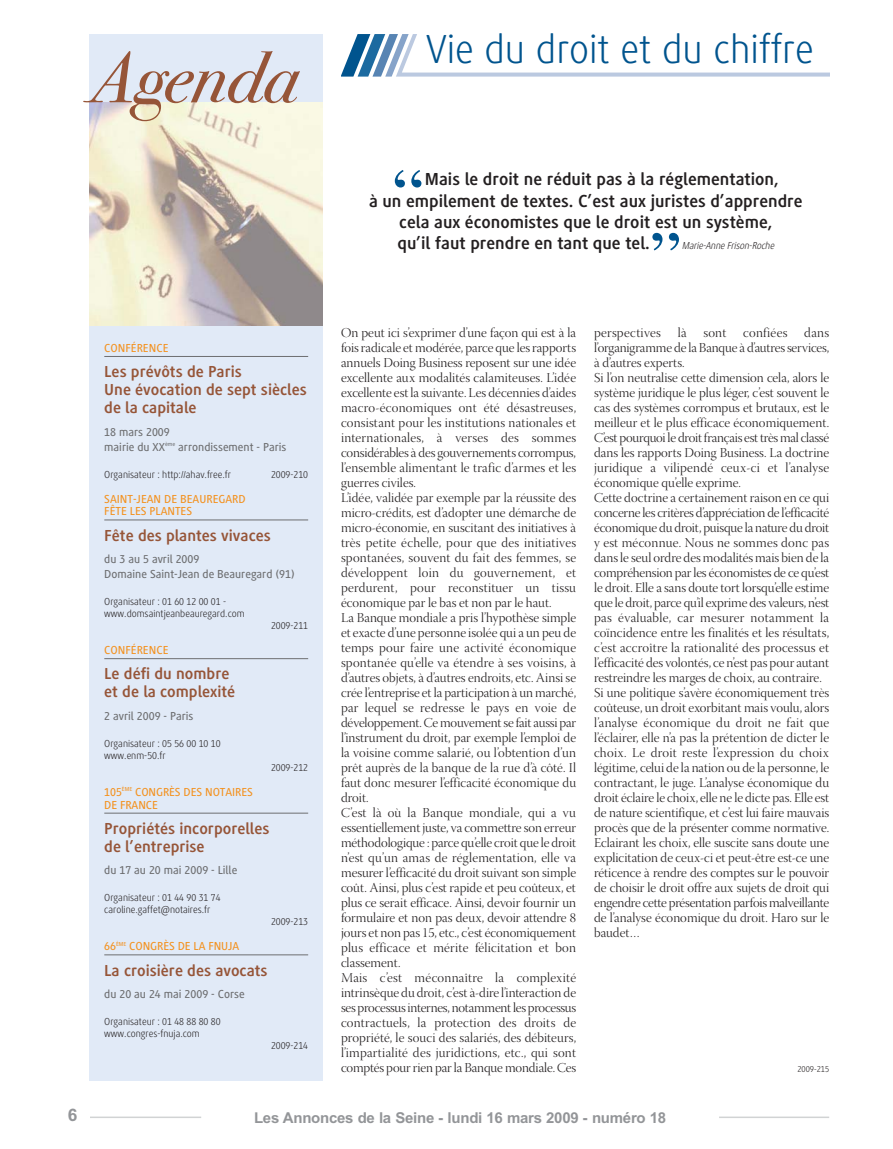
<style>
.page{position:relative;width:893px;height:1149px;background:#fff}
.page>*{position:absolute;margin:0;border:0;box-sizing:border-box;transform-origin:0 0}
.t1{font:72px "Bodoni Svty Two ITCTT Book Ita";color:#965538}
.t2{font:72px "Times";color:#00548e}
.t3{font:300 42px "Generis Simple Com";color:#00548e}
.t4{font:700 18px "Generis Simple Com";color:#231f20}
.t5{font:700 17.25px "Arial";color:#939598}
.t6{font:700 16.5px/18px "Generis Simple Com";color:#965538}
.t7{font:700 15px "Arial";letter-spacing:-.015em;color:#939598}
.t8{font:13.5px/15px "Warnock Pro Light Disp";color:#231f20}
.t9{font:500 12px/15px "Generis Simple Com";color:#6d6e70}
.t10{font:500 12px/12.8px "Generis Simple Com";color:#f39220}
.t11{font:300 10.5px/12px "Generis Simple Com";color:#231f20}
.t12{font:italic 300 10.5px "Generis Simple Com";color:#231f20;scale:.95 1}
.t13{font:300 9px "Generis Simple Com";color:#231f20}
</style>
<div class="page">
<svg style="left:341px;top:34px;width:488px;height:43px"></svg>
<hr style="left:89px;top:1116px;width:740px;height:1px;background:#d1d3d4">
<div style="left:201px;top:1105px;width:518px;height:35px;background:#fff"></div>
<div style="left:89px;top:34px;width:234px;height:1046px;background:#e1eaf7"></div>
<img style="left:89px;top:102px;width:234px;height:223px">
<hr style="left:104px;top:356px;width:204px;height:1px;background:#6d6e70">
<hr style="left:104px;top:519px;width:204px;height:1px;background:#6d6e70">
<hr style="left:104px;top:658px;width:204px;height:1px;background:#6d6e70">
<hr style="left:104px;top:812px;width:204px;height:1px;background:#6d6e70">
<hr style="left:104px;top:954px;width:204px;height:1px;background:#6d6e70">
<h1 class="t1" style="left:89px;top:51px;width:211px">Agenda</h1>
<p class="t10" style="left:104px;top:342px;width:66px">CONFÉRENCE</p>
<p class="t6" style="left:104px;top:364px;width:204px">Les prévôts de Paris<br>Une évocation de sept siècles de la capitale</p>
<p class="t9" style="left:104px;top:425px;width:184px">18 mars 2009<br>mairie du XX<sup>ème</sup> arrondissement - Paris</p>
<p class="t11" style="left:104px;top:469px;width:128px">Organisateur : http://ahav.free.fr</p>
<p class="t11" style="left:271px;top:469px;width:39px">2009-210</p>
<p class="t10" style="left:104px;top:493px;width:143px">SAINT-JEAN DE BEAUREGARD<br>FÊTE LES PLANTES</p>
<p class="t6" style="left:104px;top:527px;width:168px">Fête des plantes vivaces</p>
<p class="t9" style="left:104px;top:552px;width:192px">du 3 au 5 avril 2009<br>Domaine Saint-Jean de Beauregard (91)</p>
<p class="t11" style="left:104px;top:596px;width:142px">Organisateur : 01 60 12 00 01 - www.domsaintjeanbeauregard.com</p>
<p class="t11" style="left:271px;top:620px;width:39px">2009-211</p>
<p class="t10" style="left:104px;top:644px;width:66px">CONFÉRENCE</p>
<p class="t6" style="left:104px;top:666px;width:133px">Le défi du nombre et de la complexité</p>
<p class="t9" style="left:104px;top:709px;width:91px">2 avril 2009 - Paris</p>
<p class="t11" style="left:104px;top:738px;width:118px">Organisateur : 05 56 00 10 10 www.enm-50.fr</p>
<p class="t11" style="left:271px;top:762px;width:39px">2009-212</p>
<p class="t10" style="left:104px;top:786px;width:150px">105<sup>ÈME</sup> CONGRÈS DES NOTAIRES<br>DE FRANCE</p>
<p class="t6" style="left:104px;top:820px;width:167px">Propriétés incorporelles de l’entreprise</p>
<p class="t9" style="left:104px;top:863px;width:134px">du 17 au 20 mai 2009 - Lille</p>
<p class="t11" style="left:104px;top:892px;width:118px">Organisateur : 01 44 90 31 74 caroline.gaffet@notaires.fr</p>
<p class="t11" style="left:271px;top:916px;width:39px">2009-213</p>
<p class="t10" style="left:104px;top:940px;width:136px">66<sup>ÈME</sup> CONGRÈS DE LA FNUJA</p>
<p class="t6" style="left:104px;top:962px;width:165px">La croisière des avocats</p>
<p class="t9" style="left:104px;top:987px;width:142px">du 20 au 24 mai 2009 - Corse</p>
<p class="t11" style="left:104px;top:1016px;width:118px">Organisateur : 01 48 88 80 80 www.congres-fnuja.com</p>
<p class="t11" style="left:271px;top:1040px;width:39px">2009-214</p>
<h2 class="t3" style="left:426px;top:33px;width:389px">Vie du droit et du chiffre</h2>
<h1 class="t2" style="left:393px;top:168px;width:33px">“</h1>
<h3 class="t4" style="left:425px;top:173px;width:355px">Mais le droit ne réduit pas à la réglementation,</h3>
<h3 class="t4" style="left:369px;top:194px;width:435px">à un empilement de textes. C’est aux juristes d’apprendre</h3>
<h3 class="t4" style="left:399px;top:215px;width:375px">cela aux économistes que le droit est un système,</h3>
<h3 class="t4" style="left:398px;top:236px;width:254px">qu’il faut prendre en tant que tel.</h3>
<h1 class="t2" style="left:650px;top:231px;width:33px">”</h1>
<p class="t12" style="left:682px;top:241px;width:101px">Marie-Anne Frison-Roche</p>
<p class="t8" style="left:341px;top:326px;width:237px">On peut ici s’exprimer d’une façon qui est à la fois radicale et modérée, parce que les rapports annuels Doing Business reposent sur une idée excellente aux modalités calamiteuses. L’idée excellente est la suivante. Les décennies d’aides macro-économiques ont été désastreuses, consistant pour les institutions nationales et internationales, à verses des sommes considérables à des gouvernements corrompus, l’ensemble alimentant le trafic d’armes et les guerres civiles.<br>L’idée, validée par exemple par la réussite des micro-crédits, est d’adopter une démarche de micro-économie, en suscitant des initiatives à très petite échelle, pour que des initiatives spontanées, souvent du fait des femmes, se développent loin du gouvernement, et perdurent, pour reconstituer un tissu économique par le bas et non par le haut.<br>La Banque mondiale a pris l’hypothèse simple et exacte d’une personne isolée qui a un peu de temps pour faire une activité économique spontanée qu’elle va étendre à ses voisins, à d’autres objets, à d’autres endroits, etc. Ainsi se crée l’entreprise et la participation à un marché, par lequel se redresse le pays en voie de développement. Ce mouvement se fait aussi par l’instrument du droit, par exemple l’emploi de la voisine comme salarié, ou l’obtention d’un prêt auprès de la banque de la rue d’à côté. Il faut donc mesurer l’efficacité économique du droit.<br>C’est là où la Banque mondiale, qui a vu essentiellement juste, va commettre son erreur méthodologique : parce qu’elle croit que le droit n’est qu’un amas de réglementation, elle va mesurer l’efficacité du droit suivant son simple coût. Ainsi, plus c’est rapide et peu coûteux, et plus ce serait efficace. Ainsi, devoir fournir un formulaire et non pas deux, devoir attendre 8 jours et non pas 15, etc., c’est économiquement plus efficace et mérite félicitation et bon classement.<br>Mais c’est méconnaître la complexité intrinsèque du droit, c’est à-dire l’interaction de ses processus internes, notamment les processus contractuels, la protection des droits de propriété, le souci des salariés, des débiteurs, l’impartialité des juridictions, etc., qui sont comptés pour rien par la Banque mondiale. Ces</p>
<p class="t8" style="left:594px;top:326px;width:237px">perspectives là sont confiées dans l’organigramme de la Banque à d’autres services, à d’autres experts.<br>Si l’on neutralise cette dimension cela, alors le système juridique le plus léger, c’est souvent le cas des systèmes corrompus et brutaux, est le meilleur et le plus efficace économiquement.<br>C’est pourquoi le droit français est très mal classé dans les rapports Doing Business. La doctrine juridique a vilipendé ceux-ci et l’analyse économique qu’elle exprime.<br>Cette doctrine a certainement raison en ce qui concerne les critères d’appréciation de l’efficacité économique du droit, puisque la nature du droit y est méconnue. Nous ne sommes donc pas dans le seul ordre des modalités mais bien de la compréhension par les économistes de ce qu’est le droit. Elle a sans doute tort lorsqu’elle estime que le droit, parce qu’il exprime des valeurs, n’est pas évaluable, car mesurer notamment la coïncidence entre les finalités et les résultats, c’est accroître la rationalité des processus et l’efficacité des volontés, ce n’est pas pour autant restreindre les marges de choix, au contraire.<br>Si une politique s’avère économiquement très coûteuse, un droit exorbitant mais voulu, alors l’analyse économique du droit ne fait que l’éclairer, elle n’a pas la prétention de dicter le choix. Le droit reste l’expression du choix légitime, celui de la nation ou de la personne, le contractant, le juge. L’analyse économique du droit éclaire le choix, elle ne le dicte pas. Elle est de nature scientifique, et c’est lui faire mauvais procès que de la présenter comme normative.<br>Eclairant les choix, elle suscite sans doute une explicitation de ceux-ci et peut-être est-ce une réticence à rendre des comptes sur le pouvoir de choisir le droit offre aux sujets de droit qui engendre cette présentation parfois malveillante de l’analyse économique du droit. Haro sur le baudet…</p>
<p class="t13" style="left:797px;top:1065px;width:33px">2009-215</p>
<p class="t5" style="left:68px;top:1104px;width:11px">6</p>
<p class="t7" style="left:254px;top:1108px;width:414px">Les Annonces de la Seine - lundi 16 mars 2009 - numéro 18</p>
</div>
